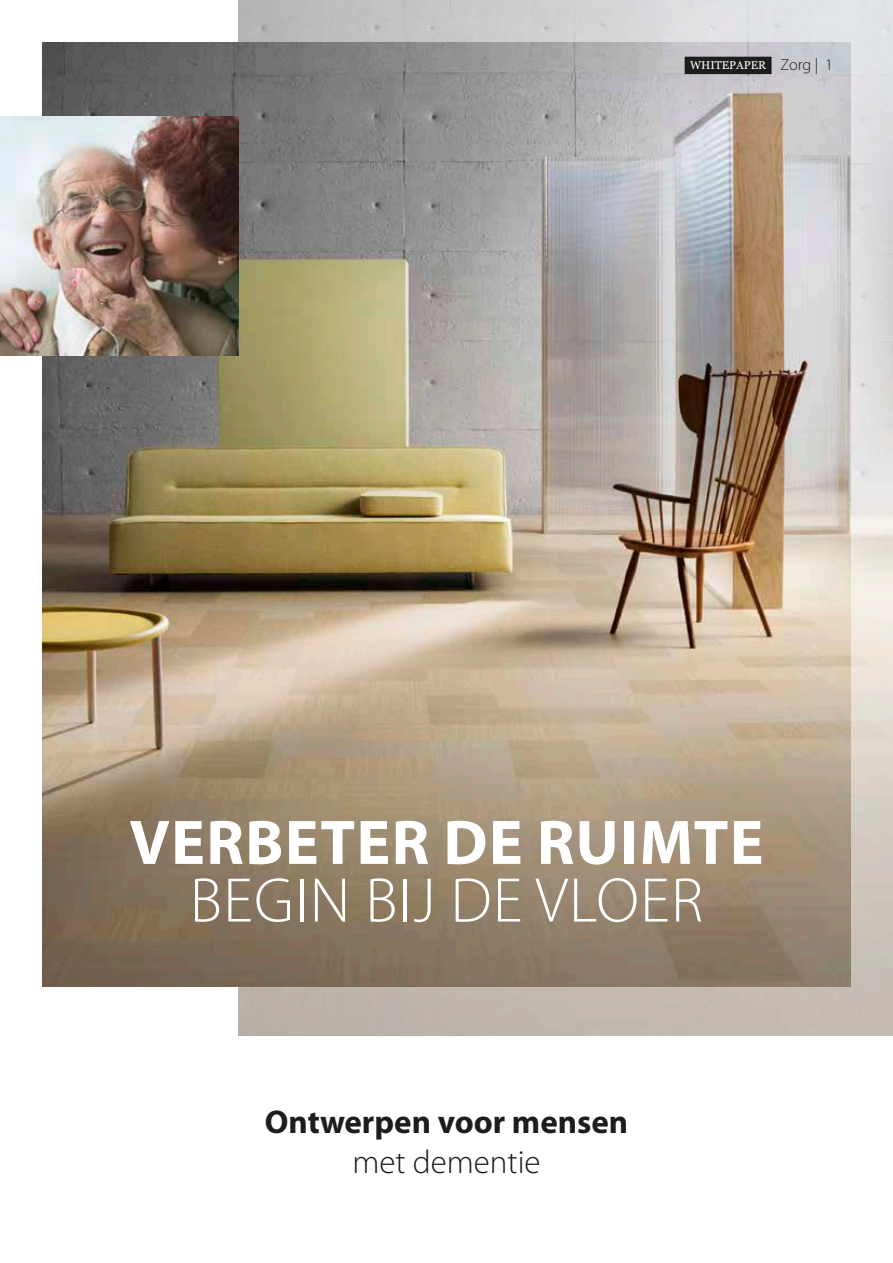
<style>
.page{position:relative;width:893px;height:1263px;background:#fff}
.page>*{position:absolute;margin:0;border:0;box-sizing:border-box;transform-origin:0 0}
.t1{font:700 63.45px "Myriad Pro";letter-spacing:.02em;color:#fff}
.t2{font:300 63.45px "Myriad Pro";letter-spacing:.02em;color:#fff}
.t3{font:700 33px "Myriad Pro";color:#1d1d1b}
.t4{font:300 33px "Myriad Pro";color:#1d1d1b}
.t5{font:300 16.2px "Myriad Pro";color:#1d1d1b}
.t6{font:11.4px "Georgia";color:#fff}
</style>
<div class="page">
<img style="left:239px;top:0;width:654px;height:1035px">
<img style="left:43px;top:43px;width:807px;height:943px">
<div style="left:685px;top:57px;width:87px;height:17px;background:#1d1d1b"></div>
<img style="left:0;top:116px;width:239px;height:239px">
<p class="t6" style="left:690px;top:57px;width:77px">WHITEPAPER</p>
<p class="t5" style="left:781px;top:56px;width:54px">Zorg | 1</p>
<p class="t1" style="left:129px;top:807px;width:636px">VERBETER DE RUIMTE</p>
<p class="t2" style="left:190px;top:865px;width:515px">BEGIN BIJ DE VLOER</p>
<p class="t3" style="left:265px;top:1104px;width:365px">Ontwerpen voor mensen</p>
<p class="t4" style="left:352px;top:1144px;width:190px">met dementie</p>
</div>
